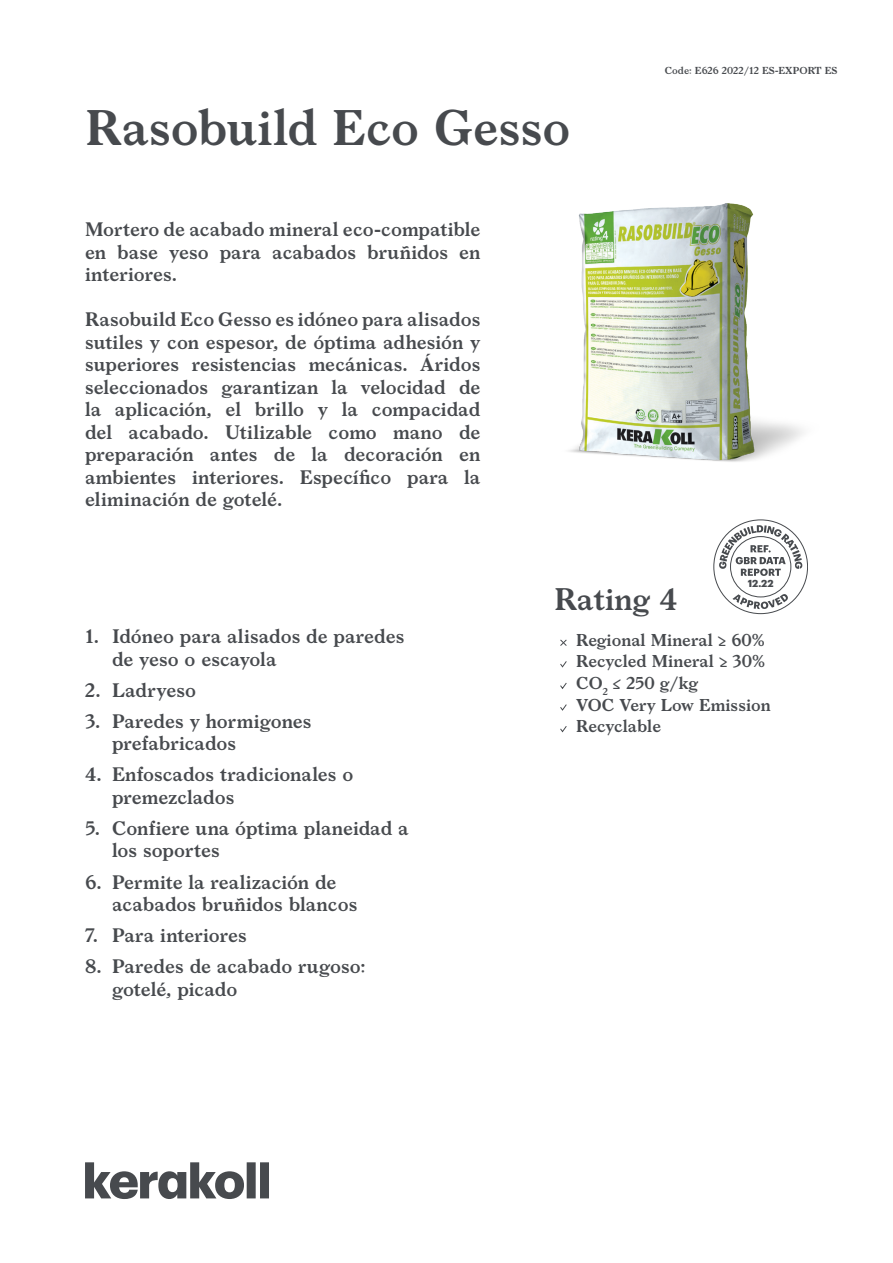
<style>
.page{position:relative;width:893px;height:1263px;background:#fff}
.page>*{position:absolute;margin:0;border:0;box-sizing:border-box;transform-origin:0 0}
.t1{font:600 48px "Larish Neue";letter-spacing:-.005em;color:#474a4e}
.t2{font:600 30px "Larish Neue";color:#474a4e}
.t3{font:600 18.75px/22.5px "Larish Neue";color:#474a4e}
.t4{font:600 16.5px/21.6px "Larish Neue";color:#474a4e}
.t5{font:700 10.05px "Graphik";color:#474a4e}
.t6{font:600 9.75px "Larish Neue";color:#474a4e}
</style>
<div class="page">
<svg style="left:713px;top:519px;width:95px;height:95px"></svg>
<svg style="left:85px;top:1162px;width:184px;height:37px"></svg>
<svg style="left:560px;top:639px;width:7px;height:7px"></svg>
<svg style="left:560px;top:661px;width:7px;height:7px"></svg>
<svg style="left:560px;top:683px;width:7px;height:6px"></svg>
<svg style="left:560px;top:704px;width:7px;height:7px"></svg>
<svg style="left:560px;top:726px;width:7px;height:7px"></svg>
<img style="left:569px;top:203px;width:235px;height:259px">
<h1 class="t1" style="left:85px;top:91px;width:486px">Rasobuild Eco Gesso</h1>
<p class="t3" style="left:85px;top:217px;width:397px;text-align:justify">Mortero de acabado mineral eco-compatible en base yeso para acabados bruñidos en interiores.</p>
<p class="t3" style="left:85px;top:307px;width:397px;text-align:justify">Rasobuild Eco Gesso es idóneo para alisados sutiles y con espesor, de óptima adhesión y superiores resistencias mecánicas. Áridos seleccionados garantizan la velocidad de la aplicación, el brillo y la compacidad del acabado. Utilizable como mano de preparación antes de la decoración en ambientes interiores. Específico para la eliminación de gotelé.</p>
<p class="t6" style="left:665px;top:63px;width:174px">Code: E626 2022/12 ES-EXPORT ES</p>
<p class="t3" style="left:112px;top:624px;width:294px;text-indent:-27px">1. Idóneo para alisados de paredes de yeso o escayola</p>
<p class="t3" style="left:85px;top:677px;width:113px">2. Ladryeso</p>
<p class="t3" style="left:112px;top:708px;width:201px;text-indent:-27px">3. Paredes y hormigones prefabricados</p>
<p class="t3" style="left:112px;top:762px;width:243px;text-indent:-27px">4. Enfoscados tradicionales o premezclados</p>
<p class="t3" style="left:112px;top:815px;width:298px;text-indent:-27px">5. Confiere una óptima planeidad a los soportes</p>
<p class="t3" style="left:112px;top:869px;width:247px;text-indent:-27px">6. Permite la realización de acabados bruñidos blancos</p>
<p class="t3" style="left:85px;top:922px;width:163px">7. Para interiores</p>
<p class="t3" style="left:112px;top:953px;width:255px;text-indent:-27px">8. Paredes de acabado rugoso: gotelé, picado</p>
<p class="t5" style="left:748px;top:575px;width:27px">12.22</p>
<h2 class="t2" style="left:554px;top:576px;width:125px">Rating 4</h2>
<p class="t4" style="left:576px;top:628px;width:196px">Regional Mineral ≥ 60%<br>Recycled Mineral ≥ 30%<br>CO<sub>2</sub> ≤ 250 g/kg<br>VOC Very Low Emission<br>Recyclable</p>
</div>
